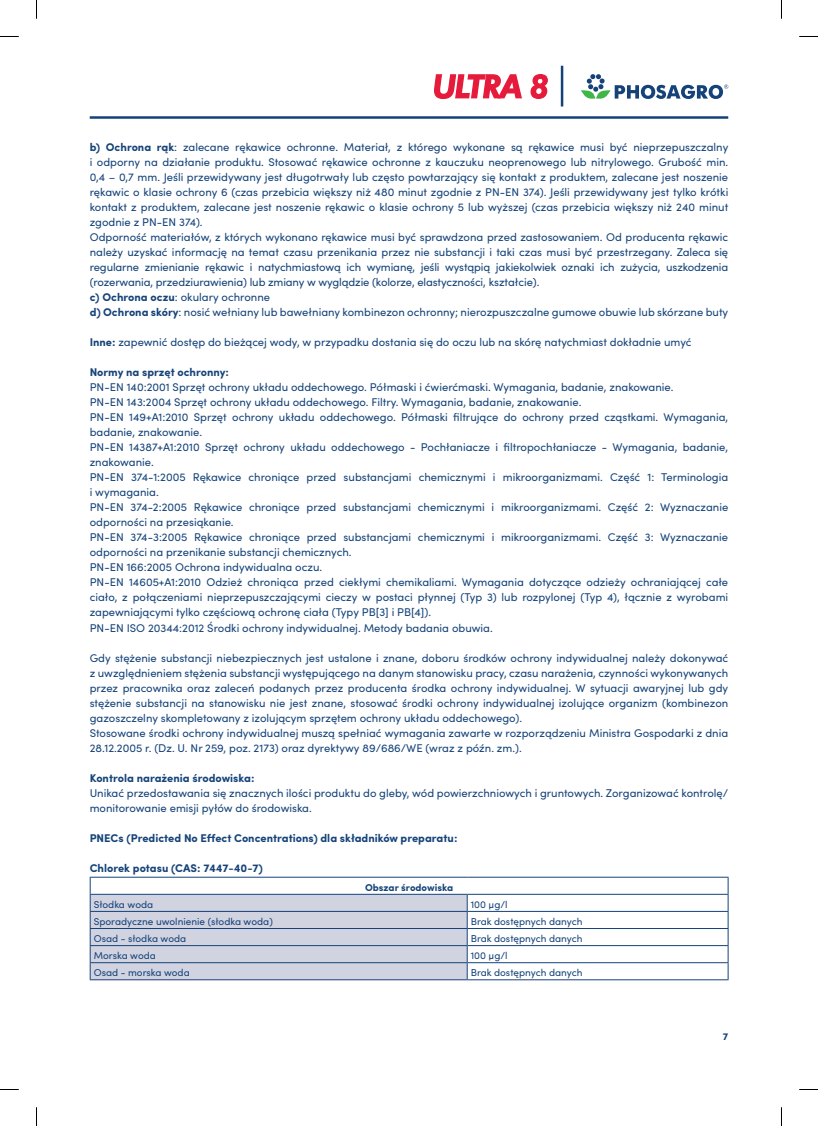
<style>
.page{position:relative;width:818px;height:1126px;background:#fff}
.page>*{position:absolute;margin:0;border:0;box-sizing:border-box;transform-origin:0 0}
.t1{font:11.25px/15px "Sofia Pro";color:#154379}
.t2{font:700 11.25px "Sofia Pro";color:#154379}
.t3{font:10px "Sofia Pro";color:#154379}
.t4{font:700 10px "Sofia Pro";color:#154379}
.s1{font-weight:700}
</style>
<div class="page">
<hr style="left:90px;top:116px;width:637px;height:3px;background:#154379">
<svg style="left:434px;top:74px;width:87px;height:25px"></svg>
<svg style="left:530px;top:74px;width:17px;height:25px"></svg>
<hr style="left:560px;top:66px;width:3px;height:40px;background:#154379">
<svg style="left:581px;top:74px;width:146px;height:25px"></svg>
<hr style="left:90px;top:979px;width:377px;height:1px;background:#154379">
<hr style="left:467px;top:979px;width:261px;height:1px;background:#154379">
<hr style="left:90px;top:876px;width:377px;height:1px;background:#154379">
<hr style="left:467px;top:876px;width:261px;height:1px;background:#154379">
<svg style="left:90px;top:877px;width:638px;height:102px"></svg>
<hr style="left:90px;top:893px;width:377px;height:1px;background:#154379">
<hr style="left:467px;top:893px;width:261px;height:1px;background:#154379">
<svg style="left:0;top:36px;width:19px;height:1px"></svg>
<svg style="left:799px;top:36px;width:18px;height:1px"></svg>
<svg style="left:0;top:1089px;width:19px;height:1px"></svg>
<svg style="left:799px;top:1089px;width:18px;height:1px"></svg>
<svg style="left:36px;top:0;width:1px;height:19px"></svg>
<svg style="left:36px;top:1107px;width:1px;height:18px"></svg>
<p class="t1" style="left:90px;top:139px;width:639px"><span class="s1">b) Ochrona rąk</span>: zalecane rękawice ochronne. Materiał, z którego wykonane są rękawice musi być nieprzepuszczalny i odporny na działanie produktu. Stosować rękawice ochronne z kauczuku neoprenowego lub nitrylowego. Grubość min.<br>0,4 – 0,7 mm. Jeśli przewidywany jest długotrwały lub często powtarzający się kontakt z produktem, zalecane jest noszenie rękawic o klasie ochrony 6 (czas przebicia większy niż 480 minut zgodnie z PN-EN 374). Jeśli przewidywany jest tylko krótki kontakt z produktem, zalecane jest noszenie rękawic o klasie ochrony 5 lub wyższej (czas przebicia większy niż 240 minut zgodnie z PN-EN 374).<br>Odporność materiałów, z których wykonano rękawice musi być sprawdzona przed zastosowaniem. Od producenta rękawic należy uzyskać informację na temat czasu przenikania przez nie substancji i taki czas musi być przestrzegany. Zaleca się regularne zmienianie rękawic i natychmiastową ich wymianę, jeśli wystąpią jakiekolwiek oznaki ich zużycia, uszkodzenia (rozerwania, przedziurawienia) lub zmiany w wyglądzie (kolorze, elastyczności, kształcie).<br><span class="s1">c) Ochrona oczu</span>: okulary ochronne<br><span class="s1">d) Ochrona skóry</span>: nosić wełniany lub bawełniany kombinezon ochronny; nierozpuszczalne gumowe obuwie lub skórzane buty</p>
<p class="t1" style="left:90px;top:334px;width:603px"><span class="s1">Inne:</span> zapewnić dostęp do bieżącej wody, w przypadku dostania się do oczu lub na skórę natychmiast dokładnie umyć</p>
<p class="t2" style="left:90px;top:364px;width:141px">Normy na sprzęt ochronny:</p>
<p class="t1" style="left:90px;top:379px;width:639px">PN-EN 140:2001 Sprzęt ochrony układu oddechowego. Półmaski i ćwierćmaski. Wymagania, badanie, znakowanie.<br>PN-EN 143:2004 Sprzęt ochrony układu oddechowego. Filtry. Wymagania, badanie, znakowanie.<br>PN-EN 149+A1:2010 Sprzęt ochrony układu oddechowego. Półmaski filtrujące do ochrony przed cząstkami. Wymagania, badanie, znakowanie.<br>PN-EN 14387+A1:2010 Sprzęt ochrony układu oddechowego - Pochłaniacze i filtropochłaniacze - Wymagania, badanie, znakowanie.<br>PN-EN 374-1:2005 Rękawice chroniące przed substancjami chemicznymi i mikroorganizmami. Część 1: Terminologia i wymagania.<br>PN-EN 374-2:2005 Rękawice chroniące przed substancjami chemicznymi i mikroorganizmami. Część 2: Wyznaczanie odporności na przesiąkanie.<br>PN-EN 374-3:2005 Rękawice chroniące przed substancjami chemicznymi i mikroorganizmami. Część 3: Wyznaczanie odporności na przenikanie substancji chemicznych.<br>PN-EN 166:2005 Ochrona indywidualna oczu.<br>PN-EN 14605+A1:2010 Odzież chroniąca przed ciekłymi chemikaliami. Wymagania dotyczące odzieży ochraniającej całe ciało, z połączeniami nieprzepuszczającymi cieczy w postaci płynnej (Typ 3) lub rozpylonej (Typ 4), łącznie z wyrobami zapewniającymi tylko częściową ochronę ciała (Typy PB[3] i PB[4]).<br>PN-EN ISO 20344:2012 Środki ochrony indywidualnej. Metody badania obuwia.</p>
<p class="t1" style="left:90px;top:649px;width:639px">Gdy stężenie substancji niebezpiecznych jest ustalone i znane, doboru środków ochrony indywidualnej należy dokonywać z uwzględnieniem stężenia substancji występującego na danym stanowisku pracy, czasu narażenia, czynności wykonywanych przez pracownika oraz zaleceń podanych przez producenta środka ochrony indywidualnej. W sytuacji awaryjnej lub gdy stężenie substancji na stanowisku nie jest znane, stosować środki ochrony indywidualnej izolujące organizm (kombinezon gazoszczelny skompletowany z izolującym sprzętem ochrony układu oddechowego).<br>Stosowane środki ochrony indywidualnej muszą spełniać wymagania zawarte w rozporządzeniu Ministra Gospodarki z dnia 28.12.2005 r. (Dz. U. Nr 259, poz. 2173) oraz dyrektywy 89/686/WE (wraz z późn. zm.).</p>
<p class="t2" style="left:90px;top:769px;width:166px">Kontrola narażenia środowiska:</p>
<p class="t1" style="left:90px;top:784px;width:639px">Unikać przedostawania się znacznych ilości produktu do gleby, wód powierzchniowych i gruntowych. Zorganizować kontrolę/ monitorowanie emisji pyłów do środowiska.</p>
<p class="t2" style="left:90px;top:829px;width:369px">PNECs (Predicted No Effect Concentrations) dla składników preparatu:</p>
<p class="t2" style="left:90px;top:859px;width:175px">Chlorek potasu (CAS: 7447-40-7)</p>
<p class="t4" style="left:365px;top:879px;width:90px">Obszar środowiska</p>
<p class="t3" style="left:94px;top:897px;width:61px">Słodka woda</p>
<p class="t3" style="left:470px;top:897px;width:38px">100 µg/l</p>
<p class="t3" style="left:94px;top:914px;width:180px">Sporadyczne uwolnienie (słodka woda)</p>
<p class="t3" style="left:470px;top:914px;width:113px">Brak dostępnych danych</p>
<p class="t3" style="left:94px;top:931px;width:94px">Osad - słodka woda</p>
<p class="t3" style="left:470px;top:931px;width:113px">Brak dostępnych danych</p>
<p class="t3" style="left:94px;top:948px;width:64px">Morska woda</p>
<p class="t3" style="left:470px;top:948px;width:38px">100 µg/l</p>
<p class="t3" style="left:94px;top:965px;width:97px">Osad - morska woda</p>
<p class="t3" style="left:470px;top:965px;width:113px">Brak dostępnych danych</p>
<p class="t4" style="left:722px;top:1029px;width:7px">7</p>
</div>
